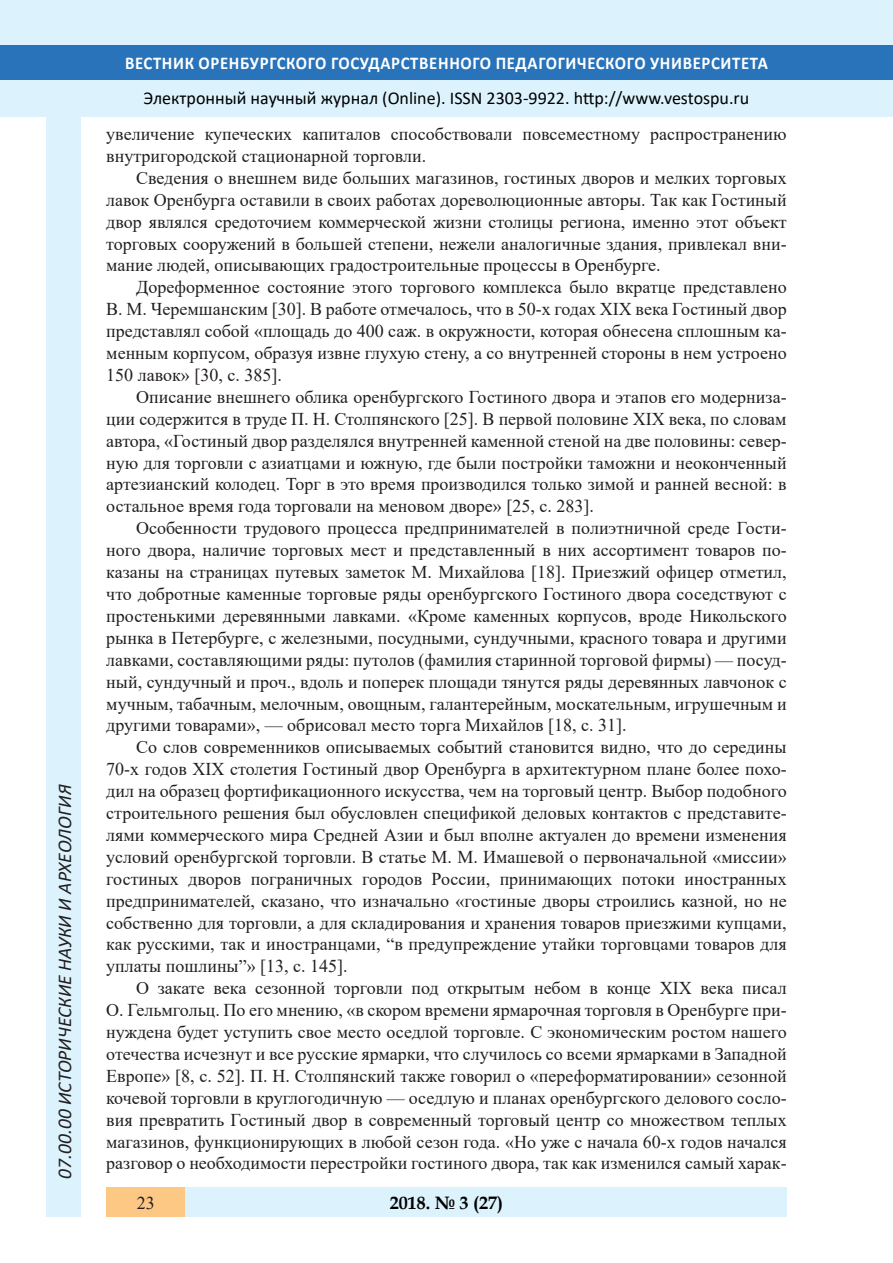
<style>
.page{position:relative;width:893px;height:1263px;background:#fff}
.page>*{position:absolute;margin:0;border:0;box-sizing:border-box;transform-origin:0 0}
.t1{font:italic 19.5px "Calibri";color:#231f20}
.Стиль2{font:18px/21.9px "Times New Roman";color:#231f20;text-align:justify}
.t2{font:18px "Calibri";color:#000}
.t3{font:700 18px "Calibri";letter-spacing:.04em;color:#fff;scale:.93 1}
.t4{font:700 18px "Book Antiqua";color:#000}
</style>
<div class="page">
<div style="left:0;top:0;width:893px;height:116px;background:#dcf2fc"></div>
<div style="left:0;top:45px;width:893px;height:34px;background:#2873ba"></div>
<div style="left:47px;top:116px;width:34px;height:1101px;background:#dcf2fc"></div>
<div style="left:106px;top:1188px;width:681px;height:29px;background:#dcf2fc"></div>
<div style="left:106px;top:1188px;width:79px;height:29px;background:#fdc784"></div>
<p class="t1" style="left:51px;top:1179px;width:395px;rotate:-90deg">07.00.00 ИСТОРИЧЕСКИЕ НАУКИ И АРХЕОЛОГИЯ</p>
<p class="t1" style="left:51px;top:1105px;width:206px;rotate:-90deg">БИОЛОГИЧЕСКИЕ НАУКИ</p>
<p class="t1" style="left:51px;top:1169px;width:11px;rotate:-90deg">3</p>
<p class="t3" style="left:125px;top:50px;width:693px">ВЕСТНИК ОРЕНБУРГСКОГО ГОСУДАРСТВЕННОГО ПЕДАГОГИЧЕСКОГО УНИВЕРСИТЕТА</p>
<p class="t2" style="left:144px;top:85px;width:607px">Электронный научный журнал (Online). ISSN 2303-9922. http://www.vestospu.ru</p>
<p class="t2" style="left:583px;top:85px;width:13px">t</p>
<p class="t2" style="left:583px;top:85px;width:13px">t</p>
<p class="Стиль2" style="left:106px;top:122px;width:682px">увеличение купеческих капиталов способствовали повсеместному распространению внутригородской стационарной торговли.</p>
<p class="Стиль2" style="left:106px;top:166px;width:682px;text-indent:30px">Сведения о внешнем виде больших магазинов, гостиных дворов и мелких торговых лавок Оренбурга оставили в своих работах дореволюционные авторы. Так как Гостиный двор являлся средоточием коммерческой жизни столицы региона, именно этот объект торговых сооружений в большей степени, нежели аналогичные здания, привлекал вни&shy;мание людей, описывающих градостроительные процессы в Оренбурге.</p>
<p class="Стиль2" style="left:106px;top:276px;width:682px;text-indent:30px">Дореформенное состояние этого торгового комплекса было вкратце представлено В. М. Черемшанским [30]. В работе отмечалось, что в 50-х годах XIX века Гостиный двор представлял собой «площадь до 400 саж. в окружности, которая обнесена сплошным ка&shy;менным корпусом, образуя извне глухую стену, а со внутренней стороны в нем устроено 150 лавок» [30, с. 385].</p>
<p class="Стиль2" style="left:106px;top:385px;width:682px;text-indent:30px">Описание внешнего облика оренбургского Гостиного двора и этапов его модерниза&shy;ции содержится в труде П. Н. Столпянского [25]. В первой половине XIX века, по словам автора, «Гостиный двор разделялся внутренней каменной стеной на две половины: север&shy;ную для торговли с азиатцами и южную, где были постройки таможни и неоконченный артезианский колодец. Торг в это время производился только зимой и ранней весной: в остальное время года торговали на меновом дворе» [25, с. 283].</p>
<p class="Стиль2" style="left:106px;top:517px;width:682px;text-indent:30px">Особенности трудового процесса предпринимателей в полиэтничной среде Гости&shy;ного двора, наличие торговых мест и представленный в них ассортимент товаров по&shy;казаны на страницах путевых заметок М. Михайлова [18]. Приезжий офицер отметил, что добротные каменные торговые ряды оренбургского Гостиного двора соседствуют с простенькими деревянными лавками. «Кроме каменных корпусов, вроде Никольского рынка в Петербурге, с железными, посудными, сундучными, красного товара и другими лавками, составляющими ряды: путолов (фамилия старинной торговой фирмы) — посуд&shy;ный, сундучный и проч., вдоль и поперек площади тянутся ряды деревянных лавчонок с мучным, табачным, мелочным, овощным, галантерейным, москательным, игрушечным и другими товарами», — обрисовал место торга Михайлов [18, с. 31].</p>
<p class="Стиль2" style="left:106px;top:736px;width:682px;text-indent:30px">Со слов современников описываемых событий становится видно, что до середины 70-х годов XIX столетия Гостиный двор Оренбурга в архитектурном плане более похо&shy;дил на образец фортификационного искусства, чем на торговый центр. Выбор подобного строительного решения был обусловлен спецификой деловых контактов с представите&shy;лями коммерческого мира Средней Азии и был вполне актуален до времени изменения условий оренбургской торговли. В статье М. М. Имашевой о первоначальной «миссии» гостиных дворов пограничных городов России, принимающих потоки иностранных предпринимателей, сказано, что изначально «гостиные дворы строились казной, но не собственно для торговли, а для складирования и хранения товаров приезжими купцами, как русскими, так и иностранцами, “в предупреждение утайки торговцами товаров для уплаты пошлины”» [13, c. 145].</p>
<p class="Стиль2" style="left:106px;top:977px;width:682px;text-indent:30px">О закате века сезонной торговли под открытым небом в конце XIX века писал О. Гельмгольц. По его мнению, «в скором времени ярмарочная торговля в Оренбурге при&shy;нуждена будет уступить свое место оседлой торговле. С экономическим ростом нашего отечества исчезнут и все русские ярмарки, что случилось со всеми ярмарками в Западной Европе» [8, с. 52]. П. Н. Столпянский также говорил о «переформатировании» сезонной кочевой торговли в круглогодичную — оседлую и планах оренбургского делового сосло&shy;вия превратить Гостиный двор в современный торговый центр со множеством теплых магазинов, функционирующих в любой сезон года. «Но уже с начала 60-х годов начался разговор о необходимости перестройки гостиного двора, так как изменился самый харак-</p>
<p class="t4" style="left:390px;top:1190px;width:115px">2018. № 3 (27)</p>
<p class="Стиль2" style="left:137px;top:1191px;width:19px">23</p>
<p class="t4" style="left:460px;top:1190px;width:39px">2 6</p>
<p class="t4" style="left:460px;top:1190px;width:39px">1 5</p>
</div>
